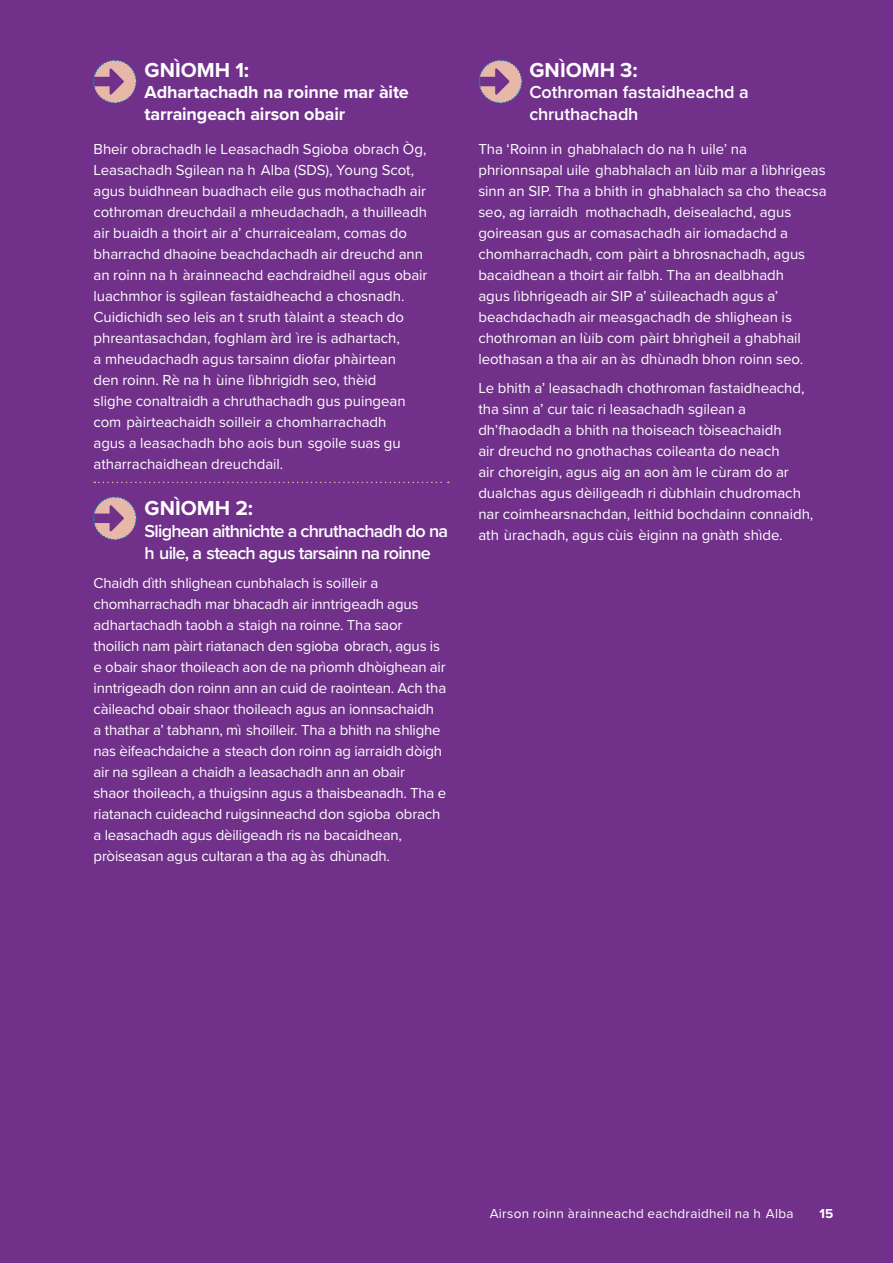
<style>
.page{position:relative;width:893px;height:1263px;background:#71308a}
.page>*{position:absolute;margin:0;border:0;box-sizing:border-box;transform-origin:0 0}
.t1{font:700 21px "Proxima Nova";color:#fff}
.t2{font:600 18px/21.6px "Proxima Nova";letter-spacing:-.04em;color:#fff}
.t3{font:700 18px/21.6px "Proxima Nova";letter-spacing:-.01em;color:#fff}
.t4{font:600 18px/21.6px "Proxima Nova";letter-spacing:-.01em;color:#fff}
.t5{font:15px/21px "Proxima Nova";letter-spacing:-.005em;color:#fff}
.t6{font:13.5px "Proxima Nova";letter-spacing:.02em;color:#fff}
.t7{font:700 13.5px "Proxima Nova";color:#fff}
</style>
<div class="page">
<svg style="left:94px;top:482px;width:355px;height:1px"></svg>
<svg style="left:93px;top:59px;width:45px;height:45px"></svg>
<svg style="left:93px;top:496px;width:45px;height:45px"></svg>
<svg style="left:478px;top:59px;width:45px;height:45px"></svg>
<h4 class="t1" style="left:145px;top:54px;width:106px">GNÌOMH 1:</h4>
<h4 class="t3" style="left:145px;top:81px;width:266px">Adhartachadh na roinne mar àite tarraingeach airson obair</h4>
<p class="t5" style="left:94px;top:138px;width:335px">Bheir obrachadh le Leasachadh Sgioba obrach Òg, Leasachadh Sgilean na h Alba (SDS), Young Scot, agus buidhnean buadhach eile gus mothachadh air cothroman dreuchdail a mheudachadh, a thuilleadh air buaidh a thoirt air a’ churraicealam, comas do bharrachd dhaoine beachdachadh air dreuchd ann an roinn na h àrainneachd eachdraidheil agus obair luachmhor is sgilean fastaidheachd a chosnadh.<br>Cuidichidh seo leis an t sruth tàlaint a steach do phreantasachdan, foghlam àrd ìre is adhartach,<br>a mheudachadh agus tarsainn diofar phàirtean<br>den roinn. Rè na h ùine lìbhrigidh seo, thèid<br>slighe conaltraidh a chruthachadh gus puingean com pàirteachaidh soilleir a chomharrachadh<br>agus a leasachadh bho aois bun sgoile suas gu atharrachaidhean dreuchdail.</p>
<h4 class="t1" style="left:145px;top:493px;width:110px">GNÌOMH 2:</h4>
<h4 class="t2" style="left:145px;top:520px;width:305px">Slighean aithnichte a chruthachadh do na h uile, a steach agus tarsainn na roinne</h4>
<p class="t5" style="left:94px;top:572px;width:354px">Chaidh dìth shlighean cunbhalach is soilleir a chomharrachadh mar bhacadh air inntrigeadh agus adhartachadh taobh a staigh na roinne. Tha saor thoilich nam pàirt riatanach den sgioba obrach, agus is e obair shaor thoileach aon de na prìomh dhòighean air inntrigeadh don roinn ann an cuid de raointean. Ach tha càileachd obair shaor thoileach agus an ionnsachaidh<br>a thathar a’ tabhann, mì shoilleir. Tha a bhith na shlighe nas èifeachdaiche a steach don roinn ag iarraidh dòigh air na sgilean a chaidh a leasachadh ann an obair<br>shaor thoileach, a thuigsinn agus a thaisbeanadh. Tha e riatanach cuideachd ruigsinneachd don sgioba obrach a leasachadh agus dèiligeadh ris na bacaidhean, pròiseasan agus cultaran a tha ag às dhùnadh.</p>
<h4 class="t1" style="left:529px;top:54px;width:110px">GNÌOMH 3:</h4>
<h4 class="t4" style="left:529px;top:81px;width:221px">Cothroman fastaidheachd a chruthachadh</h4>
<p class="t5" style="left:478px;top:138px;width:350px">Tha ‘Roinn in ghabhalach do na h uile’ na phrionnsapal uile ghabhalach an lùib mar a lìbhrigeas sinn an SIP. Tha a bhith in ghabhalach sa cho theacsa seo, ag iarraidh mothachadh, deisealachd, agus goireasan gus ar comasachadh air iomadachd a chomharrachadh, com pàirt a bhrosnachadh, agus bacaidhean a thoirt air falbh. Tha an dealbhadh<br>agus lìbhrigeadh air SIP a’ sùileachadh agus a’ beachdachadh air measgachadh de shlighean is chothroman an lùib com pàirt bhrìgheil a ghabhail leothasan a tha air an às dhùnadh bhon roinn seo.</p>
<p class="t5" style="left:478px;top:377px;width:336px">Le bhith a’ leasachadh chothroman fastaidheachd, tha sinn a’ cur taic ri leasachadh sgilean a dh’faodadh a bhith na thoiseach tòiseachaidh<br>air dreuchd no gnothachas coileanta do neach<br>air choreigin, agus aig an aon àm le cùram do ar dualchas agus dèiligeadh ri dùbhlain chudromach nar coimhearsnachdan, leithid bochdainn connaidh, ath ùrachadh, agus cùis èiginn na gnàth shìde.</p>
<p class="t6" style="left:490px;top:1204px;width:306px">Airson roinn àrainneachd eachdraidheil na h Alba</p>
<p class="t7" style="left:819px;top:1204px;width:16px">15</p>
</div>
